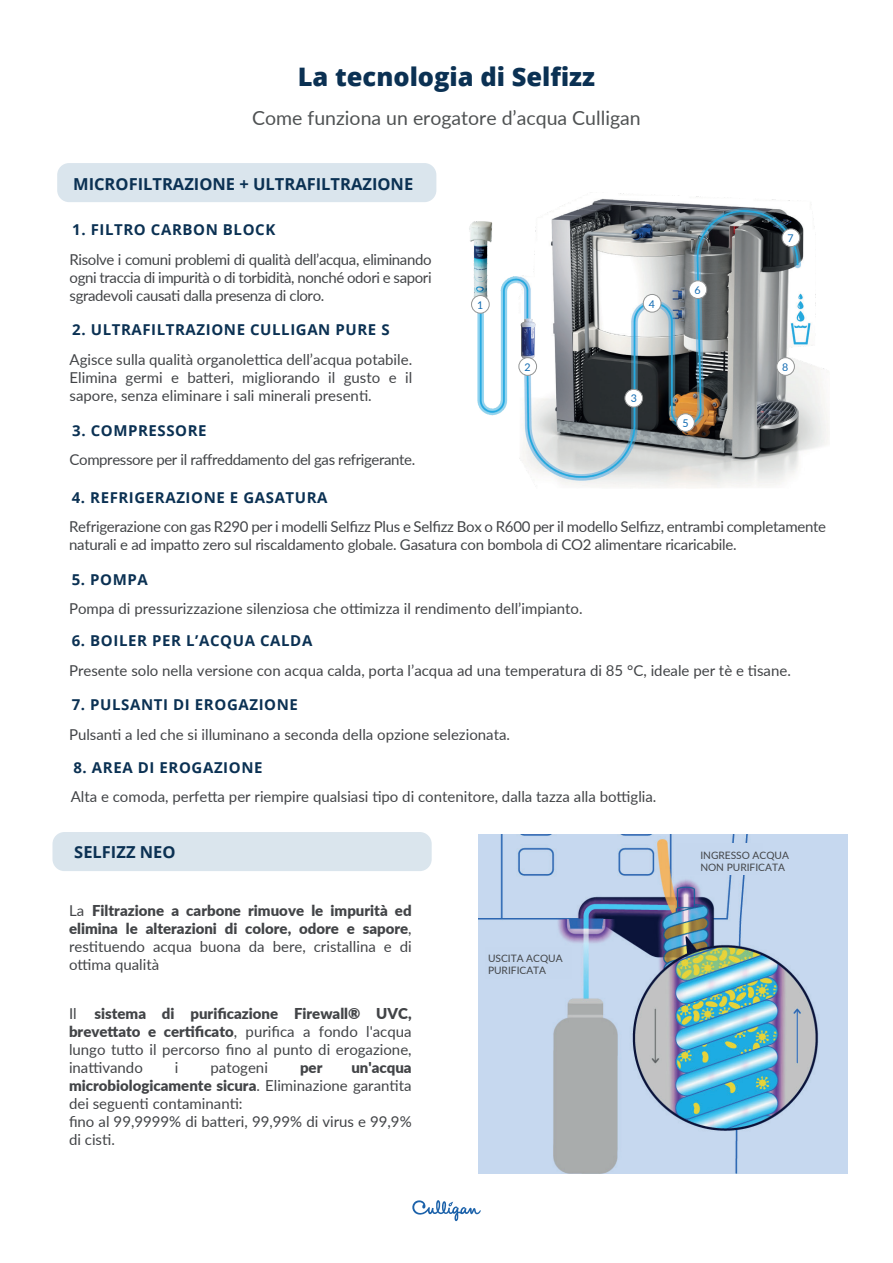
<style>
.page{position:relative;width:893px;height:1263px;background:#fff}
.page>*{position:absolute;margin:0;border:0;box-sizing:border-box;transform-origin:0 0}
.t1{font:800 25.5px "Open Sans";color:#0b3153}
.t2{font:19.5px "Lato";color:#4f5253}
.t3{font:700 16.5px "Open Sans";color:#0b3153}
.t4{font:15px/18px "Lato";color:#424447;text-align:justify}
.t5{font:700 15px "Open Sans";letter-spacing:.04em;color:#0b3153}
.t6{font:900 15px/18px "Lato";color:#424447;text-align:justify}
.t7{font:15px "Lato";letter-spacing:-.025em;color:#424447}
.t8{font:10.65px "Lato";color:#106ab2}
.t9{font:10.2px/12.3px "Lato";color:#424447}
.s1{font-weight:400}
.s2{font-weight:900}
</style>
<div class="page">
<div style="left:57px;top:163px;width:379px;height:39px;background:#dae5ed;border-radius:12px"></div>
<div style="left:52px;top:832px;width:380px;height:39px;background:#dae5ed;border-radius:12px"></div>
<img style="left:469px;top:193px;width:359px;height:295px">
<div style="left:471px;top:295px;width:18px;height:18px;background:#fff;border-radius:50%"></div>
<div style="left:471px;top:295px;width:19px;height:19px;border:1px solid #939595;border-radius:50%"></div>
<div style="left:625px;top:389px;width:18px;height:18px;background:#fff;border-radius:50%"></div>
<div style="left:625px;top:389px;width:18px;height:18px;border:1px solid #939595;border-radius:50%"></div>
<div style="left:643px;top:294px;width:18px;height:18px;background:#fff;border-radius:50%"></div>
<div style="left:643px;top:294px;width:18px;height:18px;border:1px solid #939595;border-radius:50%"></div>
<div style="left:677px;top:414px;width:17px;height:17px;background:#fff;border-radius:50%"></div>
<div style="left:676px;top:413px;width:19px;height:19px;border:1px solid #939595;border-radius:50%"></div>
<div style="left:689px;top:281px;width:18px;height:17px;background:#fff;border-radius:50%"></div>
<div style="left:689px;top:280px;width:18px;height:19px;border:1px solid #939595;border-radius:50%"></div>
<div style="left:782px;top:229px;width:18px;height:18px;background:#fff;border-radius:50%"></div>
<div style="left:782px;top:229px;width:18px;height:18px;border:1px solid #939595;border-radius:50%"></div>
<div style="left:777px;top:358px;width:17px;height:17px;background:#fff;border-radius:50%"></div>
<div style="left:776px;top:357px;width:19px;height:19px;border:1px solid #939595;border-radius:50%"></div>
<img style="left:517px;top:318px;width:23px;height:45px">
<div style="left:519px;top:358px;width:18px;height:17px;background:#fff;border-radius:50%"></div>
<div style="left:518px;top:357px;width:19px;height:19px;border:1px solid #939595;border-radius:50%"></div>
<svg style="left:412px;top:1200px;width:69px;height:22px"></svg>
<img style="left:478px;top:834px;width:369px;height:339px">
<div style="left:676px;top:843px;width:86px;height:32px;background:#c5d7ee"></div>
<div style="left:485px;top:947px;width:87px;height:31px;background:#c5d7ee"></div>
<h1 class="t1" style="left:298px;top:58px;width:299px">La tecnologia di Selfizz</h1>
<h2 class="t2" style="left:252px;top:104px;width:390px">Come funziona un erogatore d’acqua Culligan</h2>
<p class="t3" style="left:73px;top:172px;width:342px">MICROFILTRAZIONE + ULTRAFILTRAZIONE</p>
<p class="t5" style="left:72px;top:219px;width:205px">1. FILTRO CARBON BLOCK</p>
<p class="t4" style="left:70px;top:249px;width:364px">Risolve i comuni problemi di qualità dell’acqua, eliminando ogni traccia di impurità o di torbidità, nonché odori e sapori sgradevoli causati dalla presenza di cloro.</p>
<p class="t5" style="left:72px;top:319px;width:319px">2. ULTRAFILTRAZIONE CULLIGAN PURE S</p>
<p class="t4" style="left:70px;top:350px;width:344px">Agisce sulla qualità organolettica dell’acqua potabile.<br>Elimina germi e batteri, migliorando il gusto e il sapore, senza eliminare i sali minerali presenti.</p>
<p class="t5" style="left:72px;top:420px;width:136px">3. COMPRESSORE</p>
<p class="t7" style="left:70px;top:449px;width:347px">Compressore per il raffreddamento del gas refrigerante.</p>
<p class="t8" style="left:477px;top:297px;width:8px">1</p>
<p class="t8" style="left:649px;top:296px;width:8px">4</p>
<p class="t8" style="left:695px;top:282px;width:8px">6</p>
<p class="t8" style="left:788px;top:231px;width:8px">7</p>
<p class="t8" style="left:525px;top:359px;width:8px">2</p>
<p class="t8" style="left:782px;top:359px;width:8px">8</p>
<p class="t8" style="left:631px;top:391px;width:8px">3</p>
<p class="t8" style="left:682px;top:415px;width:8px">5</p>
<p class="t5" style="left:72px;top:486px;width:257px">4. REFRIGERAZIONE E GASATURA</p>
<p class="t4" style="left:69px;top:517px;width:759px">Refrigerazione con gas R290 per i modelli Selfizz Plus e Selfizz Box o R600 per il modello Selfizz, entrambi completamente naturali e ad impatto zero sul riscaldamento globale. Gasatura con bombola di CO2 alimentare ricaricabile.</p>
<p class="t5" style="left:72px;top:568px;width:78px">5. POMPA</p>
<p class="t4" style="left:69px;top:599px;width:515px">Pompa di pressurizzazione silenziosa che ottimizza il rendimento dell’impianto.</p>
<p class="t5" style="left:72px;top:630px;width:242px">6. BOILER PER L’ACQUA CALDA</p>
<p class="t4" style="left:69px;top:661px;width:723px">Presente solo nella versione con acqua calda, porta l’acqua ad una temperatura di 85 °C, ideale per tè e tisane.</p>
<p class="t5" style="left:72px;top:694px;width:228px">7. PULSANTI DI EROGAZIONE</p>
<p class="t4" style="left:69px;top:724px;width:443px">Pulsanti a led che si illuminano a seconda della opzione selezionata.</p>
<p class="t5" style="left:73px;top:757px;width:191px">8. AREA DI EROGAZIONE</p>
<p class="t4" style="left:71px;top:787px;width:587px">Alta e comoda, perfetta per riempire qualsiasi tipo di contenitore, dalla tazza alla bottiglia.</p>
<p class="t3" style="left:74px;top:840px;width:103px">SELFIZZ NEO</p>
<p class="t9" style="left:700px;top:848px;width:90px">INGRESSO ACQUA<br>NON PURIFICATA</p>
<p class="t6" style="left:69px;top:901px;width:344px"><span class="s1">La</span> Filtrazione a carbone rimuove le impurità ed elimina le alterazioni di colore, odore e sapore<span class="s1">, restituendo acqua buona da bere, cristallina e di ottima qualità</span></p>
<p class="t4" style="left:69px;top:1003px;width:344px">Il <span class="s2">sistema di purificazione Firewall® UVC, brevettato e certificato</span>, purifica a fondo l'acqua lungo tutto il percorso fino al punto di erogazione, inattivando</p>
<p class="t4" style="left:175px;top:1057px;width:5px">i</p>
<p class="t4" style="left:211px;top:1057px;width:59px">patogeni</p>
<p class="t6" style="left:300px;top:1057px;width:24px">per</p>
<p class="t4" style="left:69px;top:1057px;width:344px;text-align:left;text-indent:282px"><span class="s2">un'acqua microbiologicamente sicura</span>. Eliminazione garantita dei seguenti contaminanti:<br>fino al 99,9999% di batteri, 99,99% di virus e 99,9% di cisti.</p>
<p class="t9" style="left:488px;top:951px;width:76px">USCITA ACQUA<br>PURIFICATA</p>
</div>
